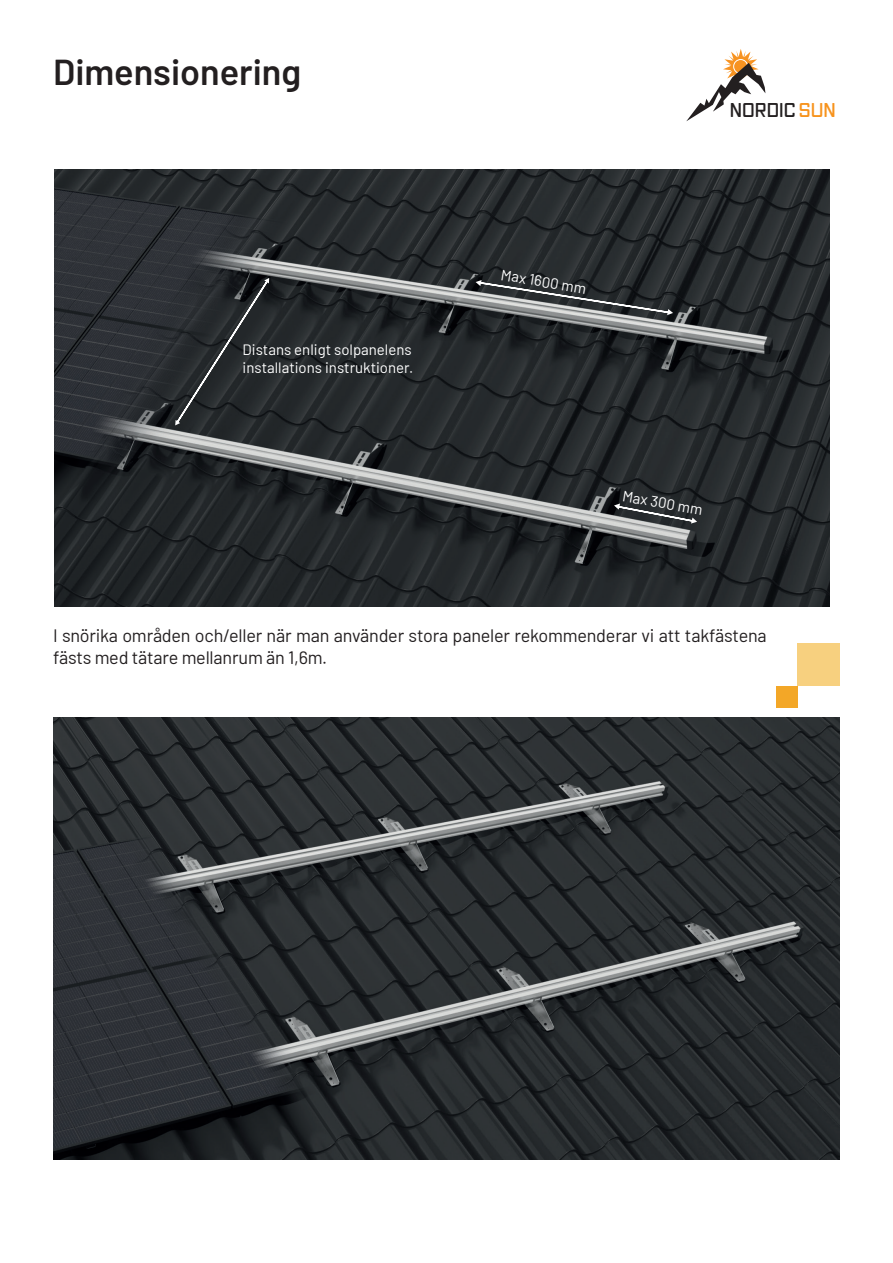
<style>
.page{position:relative;width:893px;height:1263px;background:#fff}
.page>*{position:absolute;margin:0;border:0;box-sizing:border-box;transform-origin:0 0}
.t1{font:600 36px "Barlow";color:#231f20}
.t2{font:600 19.35px "Vox Round";color:#231f20}
.t3{font:18px/21.6px "Barlow";letter-spacing:-.01em;color:#231f20}
.t4{font:15px/18px "Barlow";color:#fff}
.s1{color:#f7931d}
</style>
<div class="page">
<img style="left:53px;top:717px;width:787px;height:443px">
<img style="left:54px;top:170px;width:776px;height:436px">
<svg style="left:175px;top:278px;width:94px;height:149px;background:#2b2f31"></svg>
<svg style="left:476px;top:280px;width:197px;height:35px;background:#535658"></svg>
<svg style="left:614px;top:503px;width:83px;height:20px;background:#4c4f51"></svg>
<div style="left:797px;top:643px;width:43px;height:43px;background:#f7d07f"></div>
<div style="left:776px;top:686px;width:21px;height:21px;background:#f3a727"></div>
<svg style="left:686px;top:49px;width:79px;height:72px"></svg>
<h1 class="t1" style="left:53px;top:45px;width:250px">Dimensionering</h1>
<p class="t4" style="left:243px;top:340px;width:172px">Distans enligt solpanelens installations instruktioner.</p>
<p class="t4" style="left:503px;top:264px;width:88px;rotate:10deg">Max 1600 mm</p>
<p class="t2" style="left:730px;top:97px;width:107px">NORDIC <span class="s1">SUN</span></p>
<p class="t4" style="left:624px;top:486px;width:83px;rotate:10deg">Max 300 mm</p>
<p class="t3" style="left:53px;top:623px;width:715px">I snörika områden och/eller när man använder stora paneler rekommenderar vi att takfästena fästs med tätare mellanrum än 1,6m.</p>
</div>
